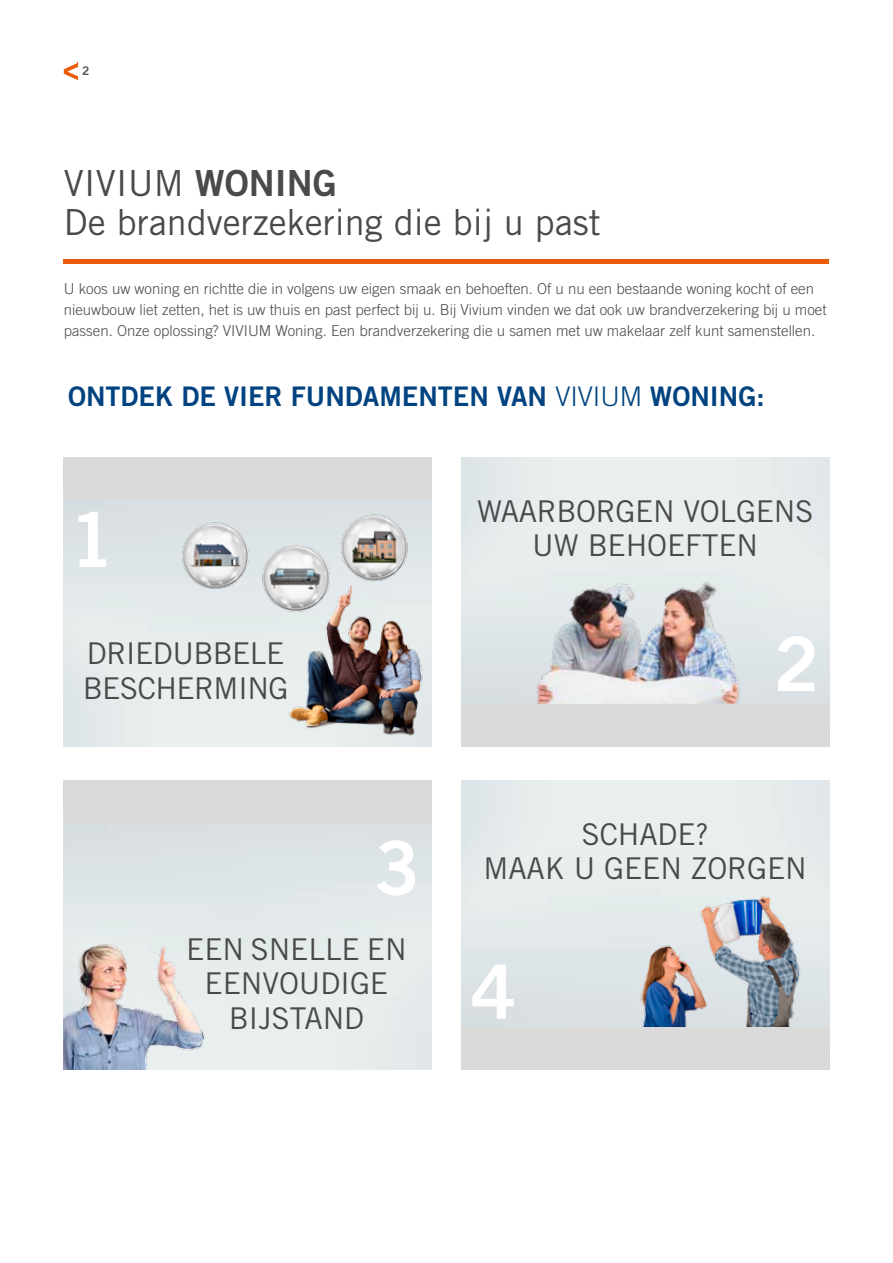
<style>
.page{position:relative;width:893px;height:1263px;background:#fff}
.page>*{position:absolute;margin:0;border:0;box-sizing:border-box;transform-origin:0 0}
.t1{font:75px "Trade Gothic LT Std Bd 2";color:#fff}
.t2{font:36px/38.5px "Trade Gothic LT Std";color:#4a4a49}
.t3{font:30px/34.5px "Trade Gothic LT Std";letter-spacing:-.005em;color:#4a4a49;text-align:center}
.t4{font:27px "Trade Gothic LT Std Bd 2";color:#004380}
.t5{font:300 15px/21px "Trade Gothic LT Std";color:#4a4a49}
.t6{font:12px "Trade Gothic LT Std Bd 2";color:#575756}
.s1{font-family:"Trade Gothic LT Std Bd 2"}
.s2{font-family:"Trade Gothic LT Std";font-weight:300}
</style>
<div class="page">
<svg style="left:64px;top:62px;width:14px;height:18px"></svg>
<div style="left:64px;top:823px;width:368px;height:247px;background:#e2e8eb"></div>
<div style="left:64px;top:457px;width:368px;height:43px;background:#dadada"></div>
<div style="left:64px;top:780px;width:368px;height:43px;background:#dadada"></div>
<hr style="left:64px;top:260px;width:765px;height:4px;background:#ea5b0b">
<img style="left:280px;top:585px;width:149px;height:153px">
<img style="left:337px;top:510px;width:75px;height:74px">
<img style="left:259px;top:532px;width:76px;height:86px">
<img style="left:166px;top:516px;width:92px;height:86px">
<img style="left:531px;top:579px;width:213px;height:125px">
<div style="left:461px;top:704px;width:368px;height:42px;background:#dadada"></div>
<img style="left:64px;top:932px;width:150px;height:137px">
<img style="left:625px;top:887px;width:185px;height:140px">
<div style="left:461px;top:1027px;width:368px;height:42px;background:#dadada"></div>
<p class="t6" style="left:82px;top:63px;width:9px">2</p>
<h2 class="t2" style="left:64px;top:164px;width:538px">VIVIUM <span class="s1">WONING<br></span>De brandverzekering die bij u past</h2>
<p class="t5" style="left:64px;top:278px;width:764px">U koos uw woning en richtte die in volgens uw eigen smaak en behoeften. Of u nu een bestaande woning kocht of een nieuwbouw liet zetten, het is uw thuis en past perfect bij u. Bij Vivium vinden we dat ook uw brandverzekering bij u moet passen. Onze oplossing? VIVIUM Woning. Een brandverzekering die u samen met uw makelaar zelf kunt samenstellen.</p>
<h3 class="t4" style="left:68px;top:380px;width:698px">ONTDEK DE VIER FUNDAMENTEN VAN <span class="s2">VIVIUM</span> WONING:</h3>
<h1 class="t1" style="left:69px;top:493px;width:47px">1</h1>
<h3 class="t3" style="left:83px;top:636px;width:207px;text-align:left">DRIEDUBBELE<br>BESCHERMING</h3>
<h1 class="t1" style="left:374px;top:822px;width:47px">3</h1>
<h3 class="t3" style="left:186px;top:931px;width:222px">EEN SNELLE EN<br>EENVOUDIGE<br>BIJSTAND</h3>
<h3 class="t3" style="left:477px;top:493px;width:338px">WAARBORGEN VOLGENS<br>UW BEHOEFTEN</h3>
<h1 class="t1" style="left:774px;top:618px;width:47px">2</h1>
<h3 class="t3" style="left:484px;top:816px;width:325px">SCHADE?<br>MAAK U GEEN ZORGEN</h3>
<h1 class="t1" style="left:470px;top:945px;width:47px">4</h1>
</div>
